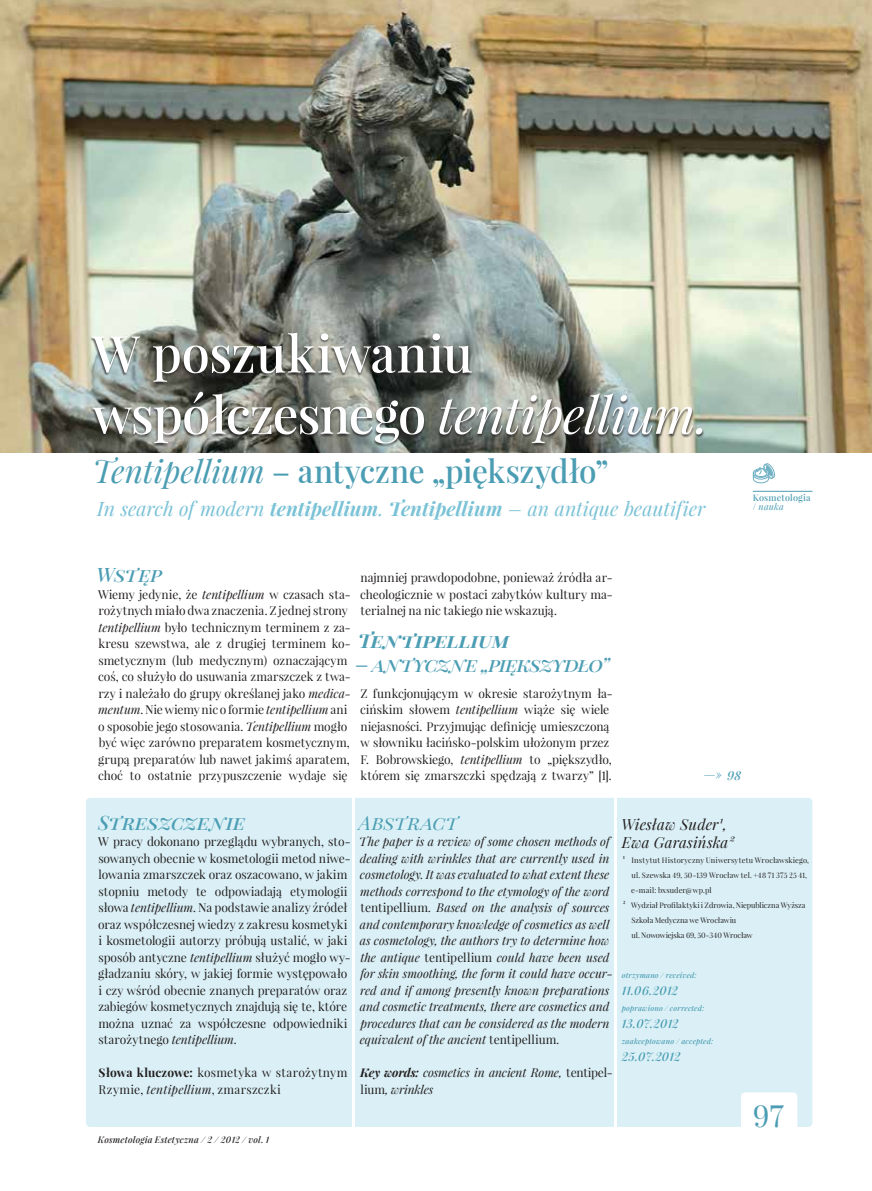
<style>
.page{position:relative;width:872px;height:1191px;background:#fff}
.page>*{position:absolute;margin:0;border:0;box-sizing:border-box;transform-origin:0 0}
.t1{font:600 51px/61.2px "Playfair Display";letter-spacing:-.015em;color:#fff}
.t2{font:600 31.5px "Playfair Display";letter-spacing:-.01em;color:#4b9db3}
.t3{font:30px "Playfair Display";color:#4b9db3}
.t4{font:italic 19.5px "Playfair Display";letter-spacing:-.005em;color:#7ac2d6}
.t5{font:italic 600 19.5px "Playfair Display";letter-spacing:.14em;color:#4b9db3}
.t6{font:italic 600 19.5px "Playfair Display";letter-spacing:.17em;color:#4b9db3}
.t7{font:italic 700 19.5px "Playfair Display";letter-spacing:.005em;color:#4b9db3}
.t8{font:italic 19.5px "Playfair Display";letter-spacing:.185em;color:#4b9db3}
.t9{font:italic 15px/18.1px "Playfair Display";letter-spacing:.01em;color:#231f20}
.t10{font:12px/16.5px "Playfair Display";letter-spacing:-.005em;color:#231f20}
.t11{font:italic 12px/16.5px "Playfair Display";color:#231f20}
.t12{font:12px/16.5px "Playfair Display";letter-spacing:.03em;color:#231f20}
.t13{font:italic 600 12px "Playfair Display";letter-spacing:.015em;color:#4b9db3}
.t14{font:italic 600 9px "Playfair Display";letter-spacing:.025em;color:#231f20}
.t15{font:600 9px/9px "Playfair Display";letter-spacing:.02em;color:#4b9db3}
.t16{font:7.5px/15px "Playfair Display";letter-spacing:.005em;color:#231f20}
.t17{font:italic 600 7.5px "Playfair Display";letter-spacing:.025em;color:#4b9db3}
.t18{font:700 4.35px "Playfair Display";color:#231f20}
.s1{font-weight:400;font-style:italic}
.s2{font-weight:700}
.s3{font-style:italic}
.s4{font-weight:400}
.s5{font-style:normal}
</style>
<div class="page">
<img style="left:0;top:0;width:872px;height:452px">
<div style="left:86px;top:798px;width:726px;height:329px;background:#daf0f6;border-radius:4px"></div>
<hr style="left:615px;top:791px;width:2px;height:381px;background:#fff">
<hr style="left:353px;top:791px;width:2px;height:381px;background:#fff">
<div style="left:741px;top:1092px;width:56px;height:56px;background:#fff;border-radius:4px"></div>
<svg style="left:752px;top:463px;width:23px;height:20px"></svg>
<hr style="left:753px;top:491px;width:59px;height:1px;background:#4b9db3">
<div style="left:90px;top:332px;width:614px;height:115px;background:#231f20;opacity:.75"></div>
<h1 class="t1" style="left:93px;top:321px;width:617px">W poszukiwaniu współczesnego <span class="s1">tentipellium.</span></h1>
<h2 class="t2" style="left:93px;top:450px;width:516px"><span class="s1">Tentipellium</span> – antyczne „piększydło”</h2>
<h3 class="t4" style="left:97px;top:496px;width:609px">In search of modern <span class="s2">tentipellium</span>. <span class="s2">Tentipellium</span> – an antique beautifier</h3>
<h3 class="t6" style="left:96px;top:562px;width:66px">Wstęp</h3>
<p class="t10" style="left:98px;top:585px;width:254px">Wiemy jedynie, że <span class="s3">tentipellium</span> w czasach sta&shy;rożytnych miało dwa znaczenia. Z jednej strony <span class="s3">tentipellium</span> było technicznym terminem z za&shy;kresu szewstwa, ale z drugiej terminem ko&shy;smetycznym (lub medycznym) oznaczającym coś, co służyło do usuwania zmarszczek z twa&shy;rzy i należało do grupy określanej jako <span class="s3">medica&shy;mentum</span>. Nie wiemy nic o formie <span class="s3">tentipellium</span> ani o sposobie jego stosowania. <span class="s3">Tentipellium</span> mogło być więc zarówno preparatem kosmetycznym, grupą preparatów lub nawet jakimś aparatem, choć to ostatnie przypuszczenie wydaje się</p>
<p class="t10" style="left:360px;top:569px;width:254px;text-align:justify">najmniej prawdopodobne, ponieważ źródła ar&shy;cheologicznie w postaci zabytków kultury ma&shy;terialnej na nic takiego nie wskazują.</p>
<h3 class="t7" style="left:358px;top:627px;width:153px">Tentipellium</h3>
<h3 class="t5" style="left:355px;top:652px;width:256px">– antyczne „piększydło”</h3>
<p class="t10" style="left:360px;top:684px;width:254px">Z funkcjonującym w okresie starożytnym ła&shy;cińskim słowem <span class="s3">tentipellium</span> wiąże się wiele niejasności. Przyjmując definicję umieszczoną w słowniku łacińsko-polskim ułożonym przez F. Bobrowskiego, <span class="s3">tentipellium</span> to „piększydło, którem się zmarszczki spędzają z twarzy” [1].</p>
<p class="t15" style="left:753px;top:493px;width:59px">Kosmetologia <span class="s4">/</span> <span class="s1">nauka</span></p>
<p class="t13" style="left:727px;top:767px;width:15px">98</p>
<h3 class="t6" style="left:98px;top:809px;width:145px">Streszczenie</h3>
<p class="t10" style="left:98px;top:833px;width:254px">W pracy dokonano przeglądu wybranych, sto&shy;sowanych obecnie w kosmetologii metod niwe&shy;lowania zmarszczek oraz oszacowano, w jakim stopniu metody te odpowiadają etymologii słowa <span class="s3">tentipellium</span>. Na podstawie analizy źródeł oraz współczesnej wiedzy z zakresu kosmetyki i kosmetologii autorzy próbują ustalić, w jaki sposób antyczne <span class="s3">tentipellium</span> służyć mogło wy&shy;gładzaniu skóry, w jakiej formie występowało i czy wśród obecnie znanych preparatów oraz zabiegów kosmetycznych znajdują się te, które można uznać za współczesne odpowiedniki starożytnego <span class="s3">tentipellium</span>.</p>
<p class="t12" style="left:98px;top:1064px;width:250px"><span class="s2">Słowa kluczowe:</span> kosmetyka w starożytnym<br>Rzymie, <span class="s3">tentipellium</span>, zmarszczki</p>
<h3 class="t8" style="left:359px;top:809px;width:95px">Abstract</h3>
<p class="t11" style="left:359px;top:833px;width:255px">The paper is a review of some chosen methods of dealing with wrinkles that are currently used in cosmetology. It was evaluated to what extent these methods correspond to the etymology of the word <span class="s5">tentipellium</span>. Based on the analysis of sources and contemporary knowledge of cosmetics as well as cosmetology, the authors try to determine how the antique <span class="s5">tentipellium</span> could have been used for skin smoothing, the form it could have occur&shy;red and if among presently known preparations and cosmetic treatments, there are cosmetics and procedures that can be considered as the modern equivalent of the ancient <span class="s5">tentipellium</span>.</p>
<p class="t11" style="left:360px;top:1064px;width:254px"><span class="s2">Key words:</span> cosmetics in ancient Rome, <span class="s5">tentipel&shy;lium</span>, wrinkles</p>
<p class="t14" style="left:98px;top:1134px;width:173px">Kosmetologia Estetyczna / 2 / 2012 / vol. 1</p>
<p class="t9" style="left:621px;top:815px;width:114px">Wiesław Suder¹,<br>Ewa Garasińska²</p>
<p class="t18" style="left:623px;top:854px;width:3px">1</p>
<p class="t16" style="left:631px;top:852px;width:179px">Instytut Historyczny Uniwersytetu Wrocławskiego, ul. Szewska 49, 50-139 Wrocław tel. +48 71 375 25 41, e-mail: bxsuder@wp.pl</p>
<p class="t18" style="left:623px;top:899px;width:4px">2</p>
<p class="t16" style="left:631px;top:897px;width:176px">Wydział Profilaktyki i Zdrowia, Niepubliczna Wyższa<br>Szkoła Medyczna we Wrocławiu<br>ul. Nowowiejska 69, 50-340 Wrocław</p>
<p class="t17" style="left:622px;top:970px;width:76px">otrzymano / received:</p>
<p class="t13" style="left:622px;top:982px;width:57px">11.06.2012</p>
<p class="t17" style="left:622px;top:1003px;width:84px">poprawiono / corrected:</p>
<p class="t13" style="left:622px;top:1015px;width:58px">13.07.2012</p>
<p class="t17" style="left:622px;top:1036px;width:93px">zaakceptowano / accepted:</p>
<p class="t13" style="left:622px;top:1048px;width:60px">25.07.2012</p>
<h3 class="t3" style="left:753px;top:1095px;width:32px">97</h3>
</div>
